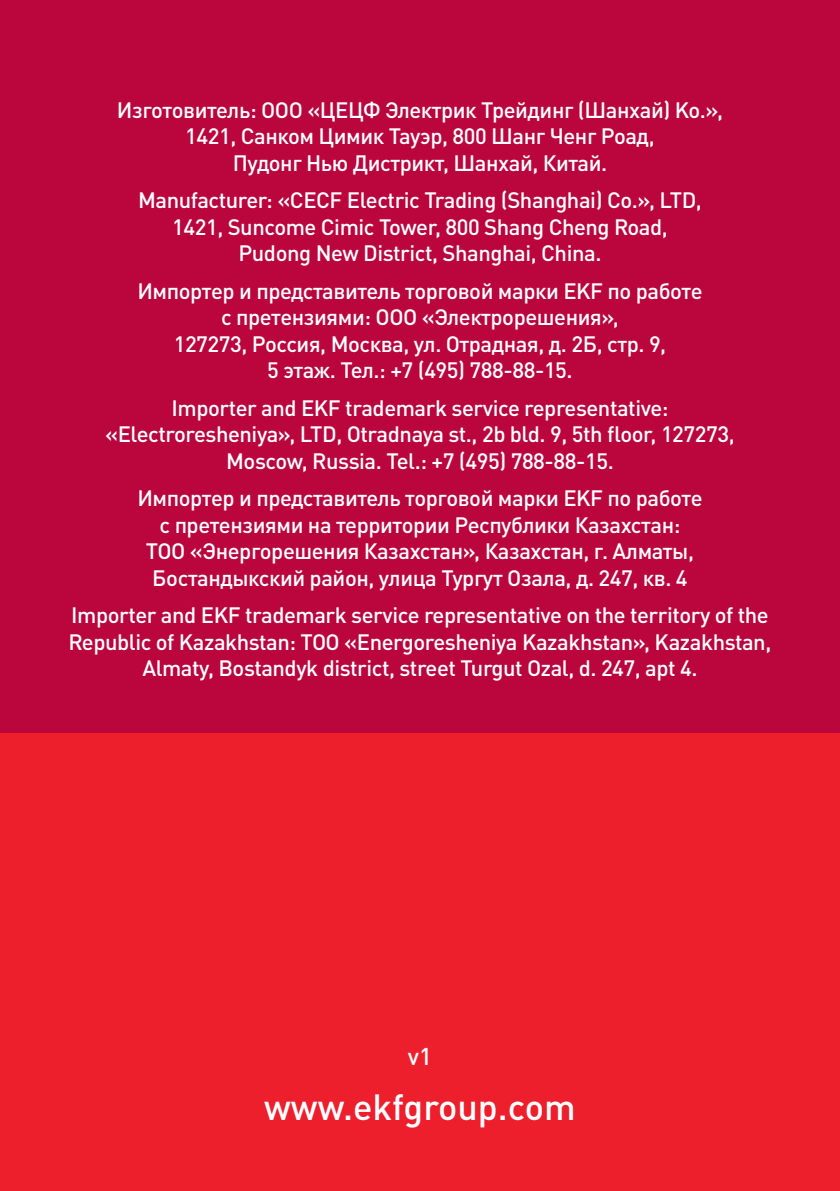
<style>
.page{position:relative;width:840px;height:1191px;background:#fff}
.page>*{position:absolute;margin:0;border:0;box-sizing:border-box;transform-origin:0 0}
.Adresa{font:500 36px "DIN Pro";color:#fff}
.Adresa-2{font:500 24px "DIN Pro";color:#fff}
.Adresa-3{font:500 22px/26.4px "DIN Pro";letter-spacing:-.02em;color:#fff;text-align:center}
</style>
<div class="page">
<div style="left:0;top:0;width:839px;height:733px;background:#ba053d"></div>
<div style="left:0;top:733px;width:839px;height:458px;background:#ee1f2d"></div>
<p class="Adresa-3" style="left:117px;top:94px;width:607px">Изготовитель: ООО «ЦЕЦФ Электрик Трейдинг (Шанхай) Ko.»,</p>
<p class="Adresa-3" style="left:185px;top:121px;width:470px">1421, Санком Цимик Тауэр, 800 Шанг Ченг Роад,</p>
<p class="Adresa-3" style="left:232px;top:147px;width:376px">Пудонг Нью Дистрикт, Шанхай, Китай.</p>
<p class="Adresa-3" style="left:138px;top:185px;width:565px">Manufacturer: «CECF Electric Trading (Shanghai) Co.», LTD,</p>
<p class="Adresa-3" style="left:172px;top:211px;width:497px">1421, Suncome Cimic Tower, 800 Shang Cheng Road,</p>
<p class="Adresa-3" style="left:238px;top:238px;width:364px">Pudong New District, Shanghai, China.</p>
<p class="Adresa-3" style="left:137px;top:275px;width:566px">Импортер и представитель торговой марки EKF по работе</p>
<p class="Adresa-3" style="left:221px;top:302px;width:399px">с претензиями: ООО «Электрорешения»,</p>
<p class="Adresa-3" style="left:174px;top:328px;width:494px">127273, Россия, Москва, ул. Отрадная, д. 2Б, стр. 9,</p>
<p class="Adresa-3" style="left:267px;top:354px;width:307px">5 этаж. Тел.: +7 (495) 788-88-15.</p>
<p class="Adresa-3" style="left:171px;top:392px;width:498px">Importer and EKF trademark service representative:</p>
<p class="Adresa-3" style="left:105px;top:419px;width:630px">«Electroresheniya», LTD, Otradnaya st., 2b bld. 9, 5th floor, 127273,<br>Moscow, Russia. Теl.: +7 (495) 788-88-15.</p>
<p class="Adresa-3" style="left:137px;top:483px;width:566px">Импортер и представитель торговой марки EKF по работе</p>
<p class="Adresa-3" style="left:159px;top:509px;width:522px">с претензиями на территории Республики Казахстан:</p>
<p class="Adresa-3" style="left:146px;top:536px;width:549px;text-align:left">ТОО «Энергорешения Казахстан», Казахстан, г. Алматы,<br>Бостандыкский район, улица Тургут Озала, д. 247, кв. 4</p>
<p class="Adresa-3" style="left:71px;top:600px;width:698px">Importer and EKF trademark service representative оn the territory of the</p>
<p class="Adresa-3" style="left:69px;top:626px;width:703px">Republic of Kazakhstan: TOO «Energoresheniya Kazakhstan», Kazakhstan,</p>
<p class="Adresa-3" style="left:142px;top:652px;width:556px">Almaty, Bostandyk district, street Turgut Ozal, d. 247, apt 4.</p>
<p class="Adresa-2" style="left:407px;top:1036px;width:26px">v1</p>
<p class="Adresa" style="left:264px;top:1078px;width:313px">www.ekfgroup.com</p>
</div>
